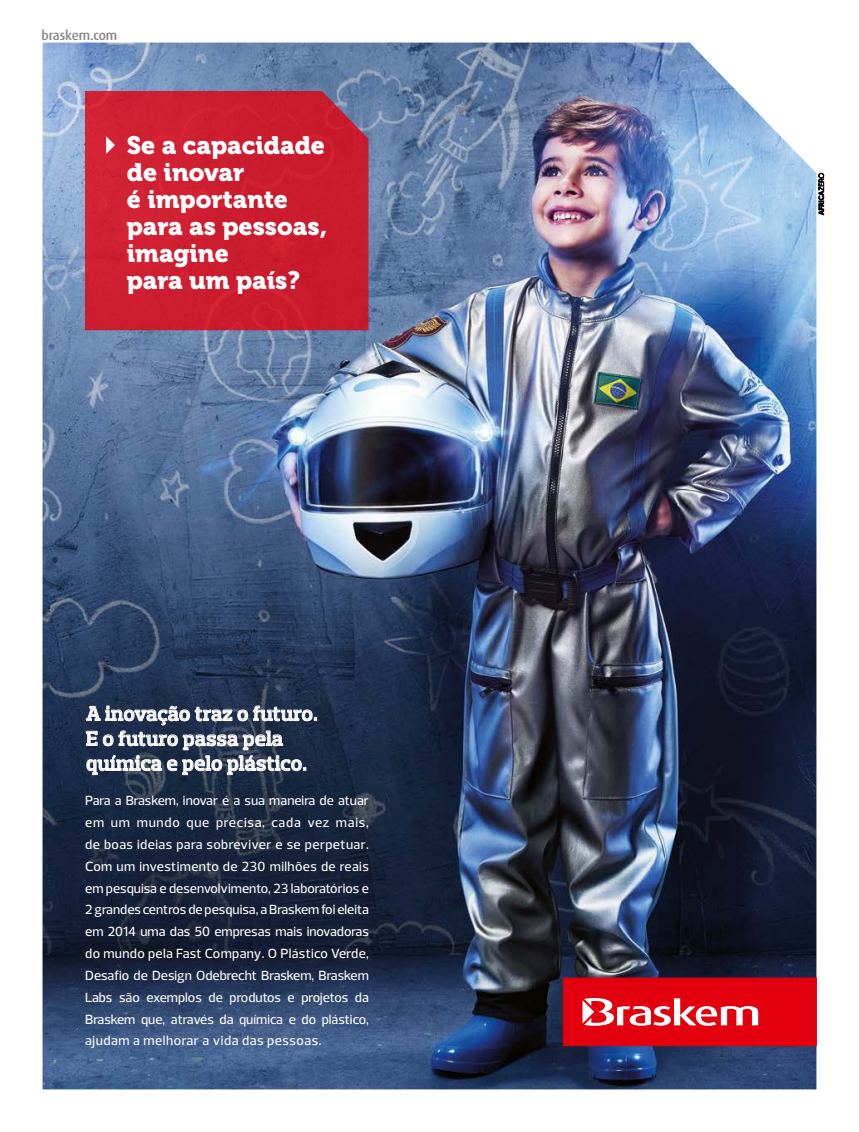
<style>
.page{position:relative;width:859px;height:1132px;background:#fff}
.page>*{position:absolute;margin:0;border:0;box-sizing:border-box;transform-origin:0 0}
.t1{font:25.05px/27px "Museo 900";color:#fff}
.t2{font:600 20.85px/24.9px "Prelo Slab";letter-spacing:.01em;color:#fff}
.t3{font:500 13.5px/21.9px "Prelo";letter-spacing:.04em;color:#fff;text-align:justify}
.t4{font:500 13.35px "Dax";letter-spacing:-.01em;color:#878786}
</style>
<div class="page">
<img style="left:43px;top:43px;width:773px;height:1046px">
<svg style="left:818px;top:173px;width:6px;height:42px"></svg>
<div style="left:85px;top:91px;width:283px;height:239px;background:#cd1d30"></div>
<svg style="left:106px;top:136px;width:9px;height:18px"></svg>
<svg style="left:86px;top:705px;width:146px;height:19px"></svg>
<svg style="left:238px;top:705px;width:79px;height:15px"></svg>
<svg style="left:86px;top:731px;width:11px;height:14px"></svg>
<svg style="left:103px;top:734px;width:10px;height:11px"></svg>
<svg style="left:119px;top:730px;width:164px;height:19px"></svg>
<svg style="left:87px;top:755px;width:219px;height:19px"></svg>
<div style="left:563px;top:977px;width:253px;height:68px;background:#e3000e;border:1px solid #e3000e"></div>
<svg style="left:582px;top:998px;width:176px;height:27px"></svg>
<p class="t4" style="left:42px;top:28px;width:77px">braskem.com</p>
<h1 class="t1" style="left:127px;top:132px;width:202px">Se a capacidade de inovar<br>é importante para as pessoas, imagine<br>para um país?</h1>
<h2 class="t2" style="left:86px;top:700px;width:233px">A inovação traz o futuro.<br>E o futuro passa pela química e pelo plástico.</h2>
<p class="t3" style="left:85px;top:789px;width:285px">Para a Braskem, inovar é a sua maneira de atuar em um mundo que precisa, cada vez mais, de boas ideias para sobreviver e se perpetuar.<br>Com um investimento de 230 milhões de reais em pesquisa e desenvolvimento, 23 laboratórios e 2 grandes centros de pesquisa, a Braskem foi eleita em 2014 uma das 50 empresas mais inovadoras do mundo pela Fast Company. O Plástico Verde, Desafio de Design Odebrecht Braskem, Braskem Labs são exemplos de produtos e projetos da Braskem que, através da química e do plástico, ajudam a melhorar a vida das pessoas.</p>
</div>
